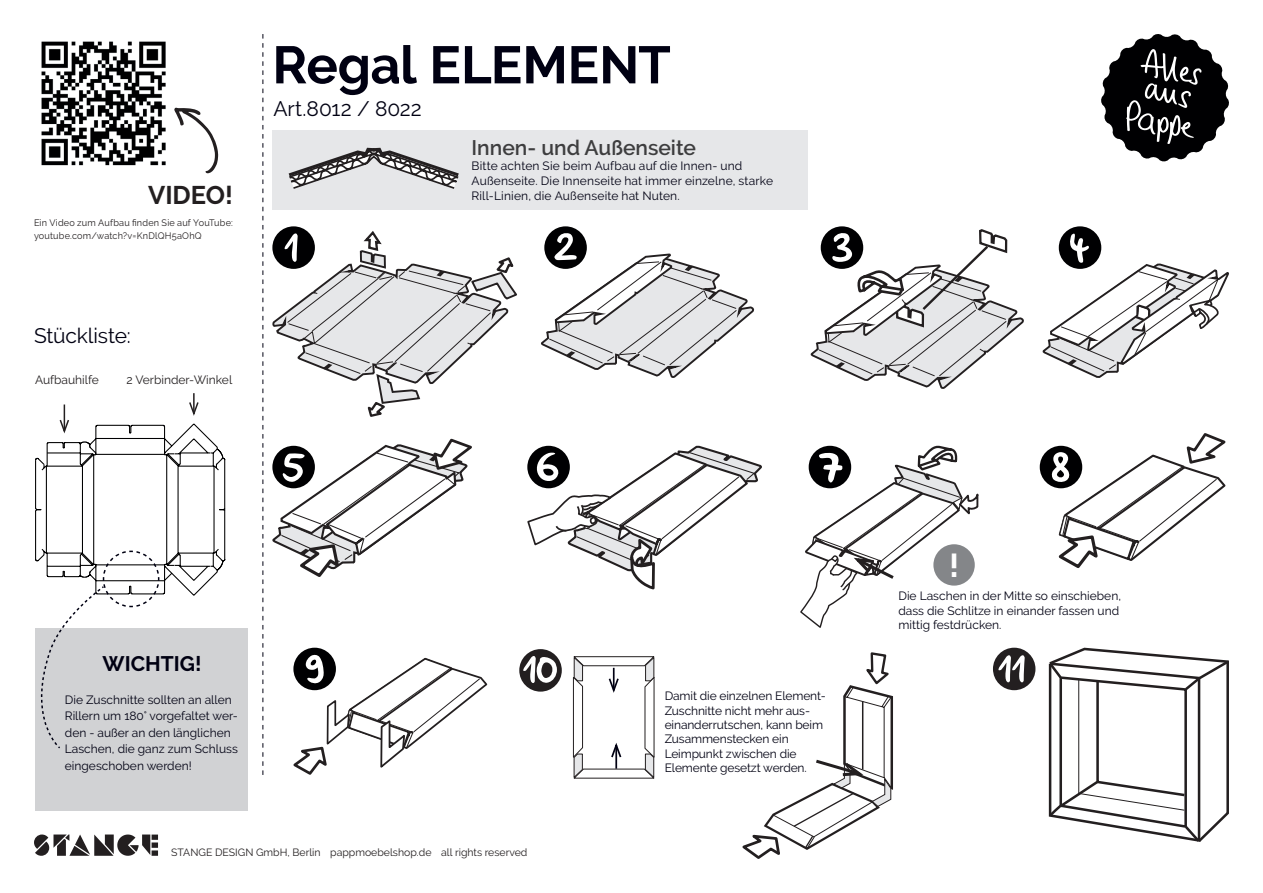
<style>
.page{position:relative;width:1263px;height:893px;background:#fff}
.page>*{position:absolute;margin:0;border:0;box-sizing:border-box;transform-origin:0 0}
.t1{font:700 52.5px "Raleway";letter-spacing:-.005em;color:#000012}
.t2{font:700 32.7px "Raleway";color:#fff}
.t3{font:700 25.5px "Raleway";color:#231f20}
.t4{font:21px "Raleway";letter-spacing:-.005em;color:#000012}
.t5{font:600 21px "Raleway";color:#3e3e3f}
.t6{font:700 21px "Raleway";color:#000012}
.t7{font:12px/14.4px "Raleway";color:#000012}
.t8{font:12px "Raleway";color:#231f20}
.t9{font:10.5px "Raleway";color:#231f20}
.t10{font:9.45px/13.4px "Raleway";letter-spacing:.02em;color:#231f20}
</style>
<div class="page">
<svg style="left:263px;top:34px;width:1px;height:741px"></svg>
<svg style="left:742px;top:652px;width:151px;height:207px"></svg>
<svg style="left:1048px;top:647px;width:181px;height:195px"></svg>
<svg style="left:572px;top:656px;width:83px;height:123px"></svg>
<hr style="left:193px;top:393px;width:2px;height:21px;background:#231f20">
<div style="left:35px;top:629px;width:213px;height:182px;background:#d1d2d4"></div>
<svg style="left:35px;top:401px;width:191px;height:348px"></svg>
<svg style="left:1101px;top:34px;width:128px;height:128px"></svg>
<svg style="left:34px;top:834px;width:124px;height:22px"></svg>
<svg style="left:272px;top:226px;width:43px;height:43px"></svg>
<svg style="left:272px;top:229px;width:245px;height:188px"></svg>
<div style="left:544px;top:226px;width:43px;height:43px;background:#000002;border-radius:50%"></div>
<svg style="left:541px;top:232px;width:213px;height:146px"></svg>
<svg style="left:821px;top:226px;width:42px;height:43px"></svg>
<div style="left:1059px;top:226px;width:42px;height:43px;background:#000002;border-radius:50%"></div>
<svg style="left:1042px;top:233px;width:187px;height:144px"></svg>
<svg style="left:272px;top:438px;width:200px;height:139px"></svg>
<svg style="left:527px;top:445px;width:235px;height:145px"></svg>
<svg style="left:800px;top:228px;width:224px;height:400px"></svg>
<div style="left:1040px;top:446px;width:42px;height:42px;background:#000002;border-radius:50%"></div>
<svg style="left:1051px;top:433px;width:175px;height:135px"></svg>
<div style="left:293px;top:648px;width:43px;height:42px;background:#000002;border-radius:50%"></div>
<svg style="left:293px;top:654px;width:195px;height:121px"></svg>
<div style="left:519px;top:649px;width:43px;height:43px;background:#231f20;border-radius:50%"></div>
<svg style="left:523px;top:656px;width:34px;height:28px"></svg>
<div style="left:993px;top:648px;width:42px;height:42px;background:#231f20;border-radius:50%"></div>
<svg style="left:998px;top:655px;width:27px;height:27px"></svg>
<div style="left:272px;top:130px;width:536px;height:80px;background:#e6e7e9"></div>
<svg style="left:288px;top:147px;width:171px;height:42px"></svg>
<img style="left:41px;top:41px;width:125px;height:125px">
<svg style="left:174px;top:108px;width:44px;height:65px"></svg>
<h1 class="t1" style="left:272px;top:35px;width:400px">Regal ELEMENT</h1>
<h3 class="t4" style="left:273px;top:96px;width:150px">Art.8012 / 8022</h3>
<h3 class="t5" style="left:471px;top:135px;width:226px">Innen- und Außenseite</h3>
<p class="t7" style="left:471px;top:158px;width:303px;line-height:15px">Bitte achten Sie beim Aufbau auf die Innen- und<br>Außenseite. Die Innenseite hat immer einzelne, starke</p>
<h3 class="t3" style="left:148px;top:180px;width:86px">VIDEO!</h3>
<p class="t7" style="left:471px;top:188px;width:210px">Rill-Linien, die Außenseite hat Nuten.</p>
<p class="t10" style="left:34px;top:216px;width:200px">Ein Video zum Aufbau finden Sie auf YouTube: youtube.com/watch?v=KnDlQH5aOhQ</p>
<h3 class="t4" style="left:34px;top:323px;width:98px">Stückliste:</h3>
<p class="t8" style="left:35px;top:373px;width:65px">Aufbauhilfe</p>
<p class="t8" style="left:126px;top:373px;width:107px">2 Verbinder-Winkel</p>
<h3 class="t6" style="left:103px;top:651px;width:100px">WICHTIG!</h3>
<p class="t7" style="left:65px;top:691px;width:174px;line-height:16.5px">Die Zuschnitte sollten an allen<br>Rillern um 180° vorgefaltet wer&shy;den - außer an den länglichen<br>Laschen, die ganz zum Schluss eingeschoben werden!</p>
<p class="t9" style="left:171px;top:846px;width:358px">STANGE DESIGN GmbH, Berlin pappmoebelshop.de all rights reserved</p>
<p class="t7" style="left:665px;top:689px;width:163px">Damit die einzelnen Element-<br>Zuschnitte nicht mehr aus&shy;einanderrutschen, kann beim<br>Zusammenstecken ein<br>Leimpunkt zwischen die<br>Elemente gesetzt werden.</p>
<h2 class="t2" style="left:949px;top:547px;width:12px">!</h2>
<p class="t7" style="left:898px;top:589px;width:224px">Die Laschen in der Mitte so einschieben, dass die Schlitze in einander fassen und mittig festdrücken.</p>
</div>
